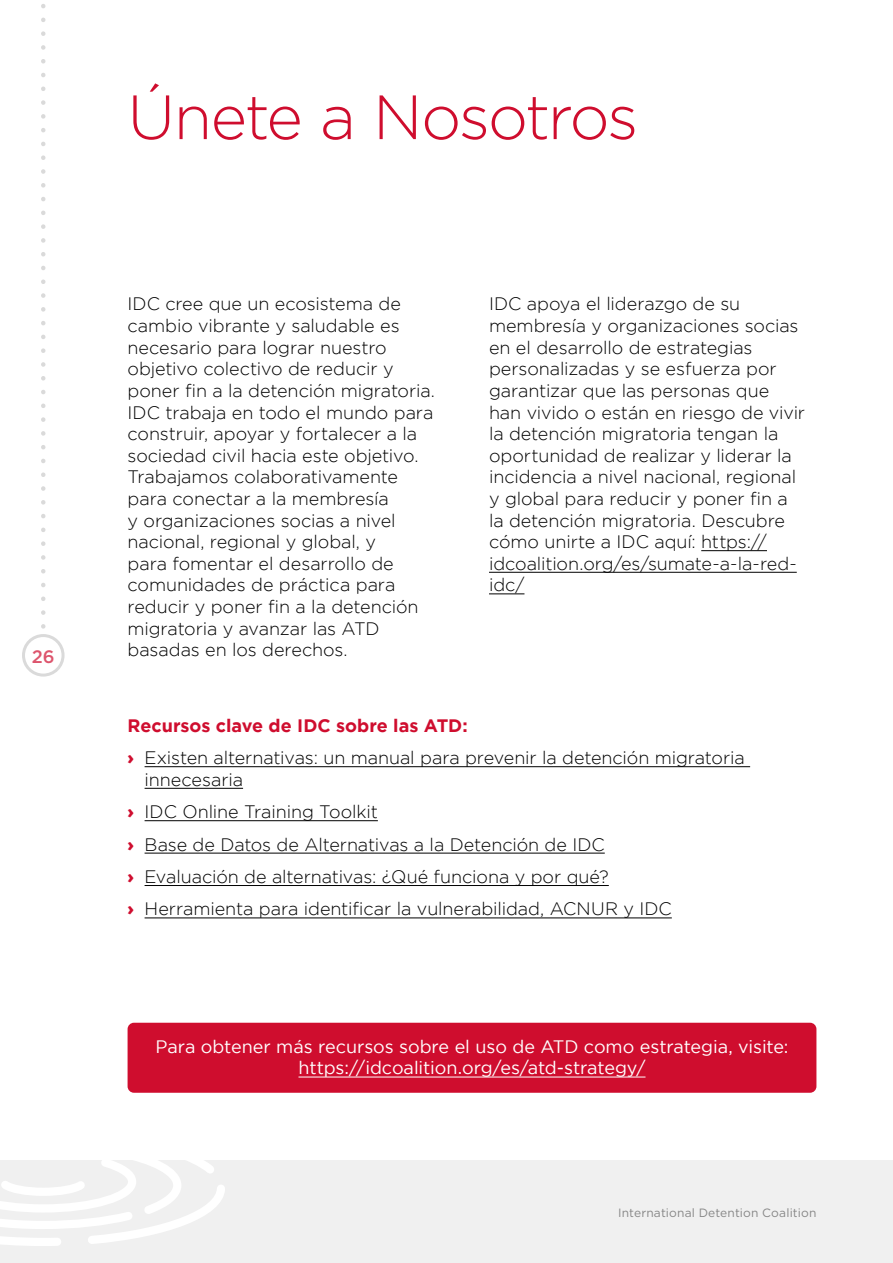
<style>
.page{position:relative;width:893px;height:1263px;background:#fff}
.page>*{position:absolute;margin:0;border:0;box-sizing:border-box;transform-origin:0 0}
.t1{font:300 62.4px "Gotham";letter-spacing:-.035em;color:#cf0d2e}
.t2{font:300 18px/21.6px "Gotham";letter-spacing:-.005em;color:#000}
.t3{font:18px/21.6px "Gotham";letter-spacing:-.005em;color:#fff;text-align:center}
.t4{font:500 18px "Gotham";color:#dd556d}
.t5{font:12px "Gotham";letter-spacing:.01em;color:#878787}
.s1{font-weight:700;color:#cf0d2e}
.s2{font-weight:900;color:#cf0d2e}
</style>
<div class="page">
<div style="left:0;top:1161px;width:893px;height:102px;background:#f0f0f0"></div>
<svg style="left:41px;top:4px;width:5px;height:625px"></svg>
<div style="left:22px;top:634px;width:43px;height:43px;border:3px solid #dadada;border-radius:50%"></div>
<svg style="left:0;top:1161px;width:225px;height:85px"></svg>
<hr style="left:701px;top:550px;width:66px;height:1px;background:#000">
<hr style="left:489px;top:572px;width:308px;height:1px;background:#000">
<hr style="left:489px;top:594px;width:35px;height:1px;background:#000">
<hr style="left:145px;top:766px;width:605px;height:1px;background:#000">
<hr style="left:145px;top:788px;width:98px;height:1px;background:#000">
<hr style="left:145px;top:820px;width:233px;height:1px;background:#000">
<hr style="left:145px;top:853px;width:460px;height:1px;background:#000">
<hr style="left:145px;top:885px;width:464px;height:1px;background:#000">
<hr style="left:145px;top:918px;width:527px;height:1px;background:#000">
<div style="left:128px;top:1023px;width:688px;height:70px;background:#cf0d2e;border-radius:6px"></div>
<hr style="left:298px;top:1077px;width:347px;height:1px;background:#fff">
<p class="t4" style="left:32px;top:644px;width:24px">26</p>
<h1 class="t1" style="left:128px;top:83px;width:512px">Únete a Nosotros</h1>
<p class="t2" style="left:128px;top:293px;width:309px">IDC cree que un ecosistema de cambio vibrante y saludable es necesario para lograr nuestro objetivo colectivo de reducir y poner fin a la detención migratoria.<br>IDC trabaja en todo el mundo para construir, apoyar y fortalecer a la sociedad civil hacia este objetivo.<br>Trabajamos colaborativamente para conectar a la membresía<br>y organizaciones socias a nivel nacional, regional y global, y<br>para fomentar el desarrollo de comunidades de práctica para reducir y poner fin a la detención migratoria y avanzar las ATD basadas en los derechos.</p>
<p class="t2" style="left:489px;top:293px;width:318px">IDC apoya el liderazgo de su membresía y organizaciones socias en el desarrollo de estrategias personalizadas y se esfuerza por garantizar que las personas que han vivido o están en riesgo de vivir la detención migratoria tengan la oportunidad de realizar y liderar la incidencia a nivel nacional, regional y global para reducir y poner fin a la detención migratoria. Descubre cómo unirte a IDC aquí: https:// idcoalition.org/es/sumate-a-la-red&shy;idc/</p>
<p class="t2" style="left:128px;top:709px;width:619px;line-height:32.4px"><span class="s1">Recursos clave de IDC sobre las ATD:<br></span><span class="s2">›</span> Existen alternativas: un manual para prevenir la detención migratoria</p>
<p class="t2" style="left:128px;top:763px;width:546px;line-height:32.4px;text-indent:17px">innecesaria<br><span class="s2">›</span> IDC Online Training Toolkit<br><span class="s2">›</span> Base de Datos de Alternativas a la Detención de IDC<br><span class="s2">›</span> Evaluación de alternativas: ¿Qué funciona y por qué?<br><span class="s2">›</span> Herramienta para identificar la vulnerabilidad, ACNUR y IDC</p>
<p class="t3" style="left:156px;top:1035px;width:634px">Para obtener más recursos sobre el uso de ATD como estrategia, visite: https://idcoalition.org/es/atd-strategy/</p>
<p class="t5" style="left:618px;top:1205px;width:200px">International Detention Coalition</p>
</div>
